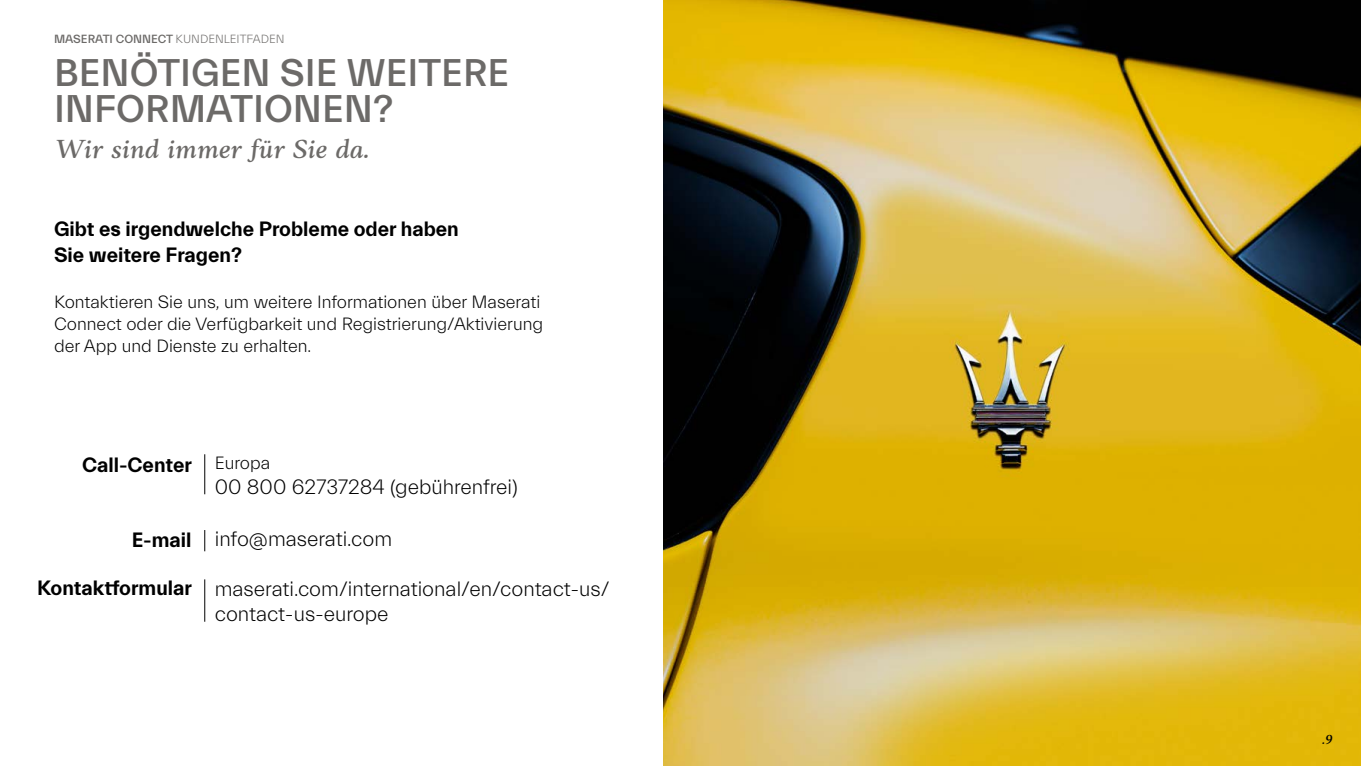
<style>
.page{position:relative;width:1361px;height:766px;background:#fff}
.page>*{position:absolute;margin:0;border:0;box-sizing:border-box;transform-origin:0 0}
.t1{font:500 39px/36px "Everett";color:#6c6a68}
.t2{font:italic 500 27px "Anko";color:#6c6a68}
.t3{font:300 21px/25.2px "Everett";color:#000}
.t4{font:700 21px/25.2px "Everett";color:#000}
.t5{font:300 18px/21.6px "Everett";color:#000}
.t6{font:italic 500 13.5px "Anko";color:#000}
.t7{font:500 12px "Everett";color:#6c6a68}
.s1{font-weight:300}
</style>
<div class="page">
<hr style="left:204px;top:454px;width:1px;height:40px;background:#000">
<svg style="left:204px;top:530px;width:1px;height:21px"></svg>
<hr style="left:204px;top:579px;width:1px;height:42px;background:#000">
<img style="left:663px;top:0;width:698px;height:765px">
<p class="t7" style="left:54px;top:32px;width:232px">MASERATI CONNECT <span class="s1">KUNDENLEITFADEN</span></p>
<h1 class="t1" style="left:54px;top:56px;width:457px">BENÖTIGEN SIE WEITERE<br>INFORMATIONEN?</h1>
<h2 class="t2" style="left:54px;top:134px;width:317px">Wir sind immer für Sie da.</h2>
<p class="t4" style="left:54px;top:217px;width:406px">Gibt es irgendwelche Probleme oder haben<br>Sie weitere Fragen?</p>
<p class="t5" style="left:54px;top:292px;width:491px">Kontaktieren Sie uns, um weitere Informationen über Maserati<br>Connect oder die Verfügbarkeit und Registrierung/Aktivierung der App und Dienste zu erhalten.</p>
<p class="t4" style="left:82px;top:452px;width:111px">Call-Center</p>
<p class="t4" style="left:132px;top:528px;width:61px">E-mail</p>
<p class="t4" style="left:37px;top:575px;width:156px">Kontaktformular</p>
<p class="t5" style="left:215px;top:452px;width:57px">Europa</p>
<p class="t3" style="left:215px;top:475px;width:305px">00 800 62737284 (gebührenfrei)</p>
<p class="t3" style="left:215px;top:526px;width:179px">info@maserati.com</p>
<p class="t3" style="left:215px;top:576px;width:396px">maserati.com/international/en/contact-us/ contact-us-europe</p>
<p class="t6" style="left:1321px;top:732px;width:12px">.9</p>
</div>
